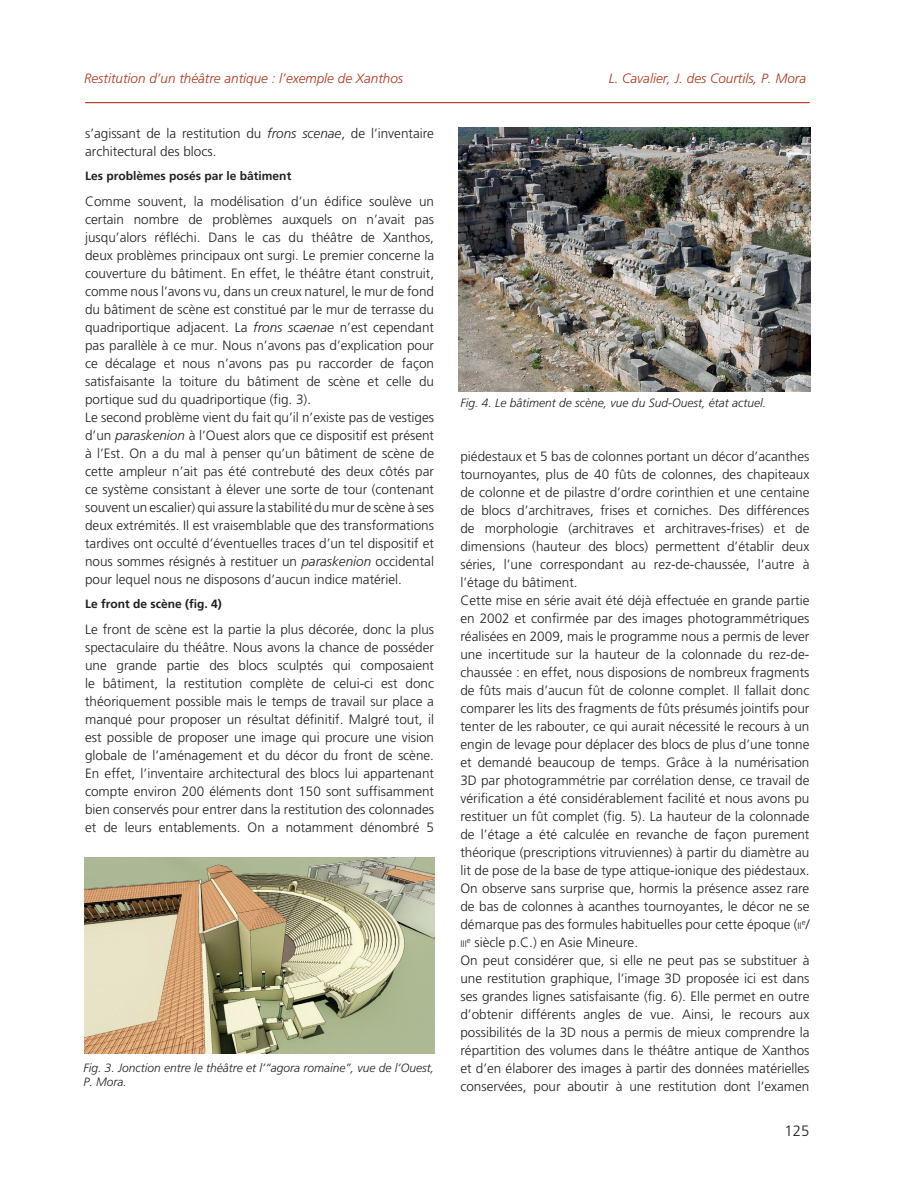
<style>
.page{position:relative;width:915px;height:1191px;background:#fff}
.page>*{position:absolute;margin:0;border:0;box-sizing:border-box;transform-origin:0 0}
.t1{font:300 15px "Frutiger";color:#231f20}
.t2{font:300 13.5px/18px "Frutiger";color:#231f20}
.t3{font:italic 300 13.5px "Frutiger";color:#ad371a}
.t4{font:italic 300 12px/14.4px "Frutiger";color:#231f20}
.t5{font:700 12px "Frutiger";color:#231f20}
.t6{font:300 9.45px "Frutiger";color:#231f20}
.t7{font:300 7.8px "Frutiger";color:#231f20}
.s1{font-style:italic}
.s2{font-size:9.45px}
.s3{font-size:13.5px}
</style>
<div class="page">
<hr style="left:85px;top:102px;width:724px;height:1px;background:#ad371a">
<img style="left:84px;top:857px;width:350px;height:196px">
<img style="left:458px;top:128px;width:352px;height:263px">
<p class="t3" style="left:84px;top:70px;width:320px">Restitution d’un théâtre antique : l’exemple de Xanthos</p>
<p class="t3" style="left:608px;top:70px;width:199px">L. Cavalier, J. des Courtils, P. Mora</p>
<p class="t2" style="left:85px;top:124px;width:350px">s’agissant de la restitution du <span class="s1">frons scenae</span>, de l’inventaire architectural des blocs.</p>
<p class="t5" style="left:85px;top:168px;width:208px">Les problèmes posés par le bâtiment</p>
<p class="t2" style="left:85px;top:192px;width:350px">Comme souvent, la modélisation d’un édifice soulève un certain nombre de problèmes auxquels on n’avait pas jusqu’alors réfléchi. Dans le cas du théâtre de Xanthos, deux problèmes principaux ont surgi. Le premier concerne la couverture du bâtiment. En effet, le théâtre étant construit, comme nous l’avons vu, dans un creux naturel, le mur de fond du bâtiment de scène est constitué par le mur de terrasse du quadriportique adjacent. La <span class="s1">frons scaenae</span> n’est cependant pas parallèle à ce mur. Nous n’avons pas d’explication pour ce décalage et nous n’avons pas pu raccorder de façon satisfaisante la toiture du bâtiment de scène et celle du portique sud du quadriportique (fig. 3).<br>Le second problème vient du fait qu’il n’existe pas de vestiges d’un <span class="s1">paraskenion</span> à l’Ouest alors que ce dispositif est présent à l’Est. On a du mal à penser qu’un bâtiment de scène de cette ampleur n’ait pas été contrebuté des deux côtés par ce système consistant à élever une sorte de tour (contenant souvent un escalier) qui assure la stabilité du mur de scène à ses deux extrémités. Il est vraisemblable que des transformations tardives ont occulté d’éventuelles traces d’un tel dispositif et nous sommes résignés à restituer un <span class="s1">paraskenion</span> occidental pour lequel nous ne disposons d’aucun indice matériel.</p>
<p class="t5" style="left:85px;top:596px;width:138px">Le front de scène (fig. 4)</p>
<p class="t2" style="left:85px;top:620px;width:350px;text-align:justify">Le front de scène est la partie la plus décorée, donc la plus spectaculaire du théâtre. Nous avons la chance de posséder une grande partie des blocs sculptés qui composaient le bâtiment, la restitution complète de celui-ci est donc théoriquement possible mais le temps de travail sur place a manqué pour proposer un résultat définitif. Malgré tout, il est possible de proposer une image qui procure une vision globale de l’aménagement et du décor du front de scène.<br>En effet, l’inventaire architectural des blocs lui appartenant compte environ 200 éléments dont 150 sont suffisamment bien conservés pour entrer dans la restitution des colonnades et de leurs entablements. On a notamment dénombré 5</p>
<p class="t4" style="left:83px;top:1060px;width:352px">Fig. 3. Jonction entre le théâtre et l’“agora romaine”, vue de l’Ouest,<br>P. Mora.</p>
<p class="t4" style="left:460px;top:396px;width:307px">Fig. 4. Le bâtiment de scène, vue du Sud-Ouest, état actuel.</p>
<p class="t2" style="left:460px;top:447px;width:350px">piédestaux et 5 bas de colonnes portant un décor d’acanthes tournoyantes, plus de 40 fûts de colonnes, des chapiteaux de colonne et de pilastre d’ordre corinthien et une centaine de blocs d’architraves, frises et corniches. Des différences de morphologie (architraves et architraves-frises) et de dimensions (hauteur des blocs) permettent d’établir deux séries, l’une correspondant au rez-de-chaussée, l’autre à l’étage du bâtiment.<br>Cette mise en série avait été déjà effectuée en grande partie en 2002 et confirmée par des images photogrammétriques réalisées en 2009, mais le programme nous a permis de lever une incertitude sur la hauteur de la colonnade du rez-de&shy;chaussée : en effet, nous disposions de nombreux fragments de fûts mais d’aucun fût de colonne complet. Il fallait donc comparer les lits des fragments de fûts présumés jointifs pour tenter de les rabouter, ce qui aurait nécessité le recours à un engin de levage pour déplacer des blocs de plus d’une tonne et demandé beaucoup de temps. Grâce à la numérisation 3D par photogrammétrie par corrélation dense, ce travail de vérification a été considérablement facilité et nous avons pu restituer un fût complet (fig. 5). La hauteur de la colonnade de l’étage a été calculée en revanche de façon purement théorique (prescriptions vitruviennes) à partir du diamètre au lit de pose de la base de type attique-ionique des piédestaux.<br>On observe sans surprise que, hormis la présence assez rare de bas de colonnes à acanthes tournoyantes, le décor ne se démarque pas des formules habituelles pour cette époque (<span class="s2">ii</span></p>
<p class="t7" style="left:801px;top:917px;width:9px">e<span class="s3">/</span></p>
<p class="t2" style="left:460px;top:933px;width:350px;text-indent:6px"><sup>e</sup> siècle p.C.) en Asie Mineure.<br>On peut considérer que, si elle ne peut pas se substituer à une restitution graphique, l’image 3D proposée ici est dans ses grandes lignes satisfaisante (fig. 6). Elle permet en outre d’obtenir différents angles de vue. Ainsi, le recours aux possibilités de la 3D nous a permis de mieux comprendre la répartition des volumes dans le théâtre antique de Xanthos et d’en élaborer des images à partir des données matérielles conservées, pour aboutir à une restitution dont l’examen</p>
<p class="t6" style="left:460px;top:938px;width:8px">iii</p>
<p class="t1" style="left:784px;top:1122px;width:27px">125</p>
</div>
